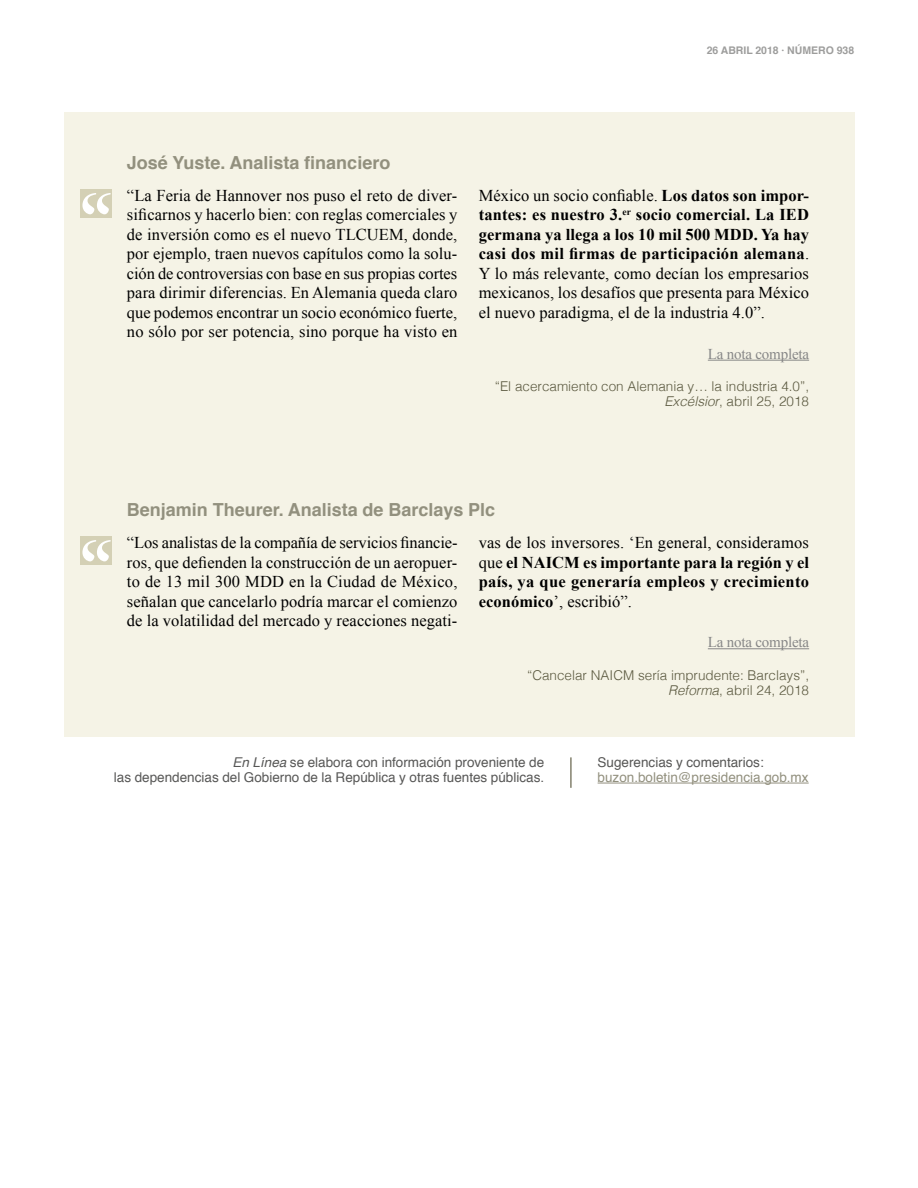
<style>
.page{position:relative;width:918px;height:1188px;background:#fff}
.page>*{position:absolute;margin:0;border:0;box-sizing:border-box;transform-origin:0 0}
.t1{font:700 18px "Helvetica";color:#92907e}
.t2{font:16.5px/19.5px "Times New Roman";letter-spacing:.005em;color:#000;text-align:justify}
.t3{font:700 16.5px/19.5px "Times New Roman";letter-spacing:.02em;color:#000;text-align:justify}
.t4{font:15px "Times New Roman";letter-spacing:-.015em;color:#878787}
.t5{font:13.5px/15px "Helvetica";color:#575756;text-align:right}
.t6{font:300 13.5px/15px "Helvetica";color:#5b5940;text-align:right}
.t7{font:13.5px "Helvetica";color:#92907e}
.t8{font:700 10.5px "Helvetica";color:#9d9d9c}
.s1{font-weight:700}
.s2{font-style:italic}
.s3{font-weight:400}
</style>
<div class="page">
<div style="left:64px;top:112px;width:790px;height:625px;background:#f5f3e6"></div>
<hr style="left:598px;top:783px;width:211px;height:1px;background:#92907e">
<hr style="left:570px;top:757px;width:2px;height:31px;background:#83816d">
<div style="left:80px;top:537px;width:32px;height:28px;background:#d4d0b5"></div>
<svg style="left:82px;top:540px;width:29px;height:21px"></svg>
<hr style="left:708px;top:648px;width:101px;height:1px;background:#878787">
<div style="left:80px;top:190px;width:32px;height:28px;background:#d4d0b5"></div>
<svg style="left:82px;top:193px;width:29px;height:21px"></svg>
<hr style="left:708px;top:360px;width:101px;height:1px;background:#878787">
<p class="t1" style="left:127px;top:148px;width:265px">José Yuste. Analista financiero</p>
<p class="t8" style="left:707px;top:42px;width:149px">26 ABRIL 2018 · NÚMERO 938</p>
<p class="t2" style="left:127px;top:185px;width:332px">“La Feria de Hannover nos puso el reto de diver&shy;sificarnos y hacerlo bien: con reglas comerciales y de inversión como es el nuevo TLCUEM, donde, por ejemplo, traen nuevos capítulos como la solu&shy;ción de controversias con base en sus propias cortes para dirimir diferencias. En Alemania queda claro que podemos encontrar un socio económico fuerte, no sólo por ser potencia, sino porque ha visto en</p>
<p class="t2" style="left:479px;top:185px;width:332px">México un socio confiable. <span class="s1">Los datos son impor&shy;tantes: es nuestro 3.</span><sup>er</sup> <span class="s1">socio comercial. La IED germana ya llega a los 10 mil 500 MDD. Ya hay casi dos mil firmas de participación alemana</span>.<br>Y lo más relevante, como decían los empresarios mexicanos, los desafíos que presenta para México el nuevo paradigma, el de la industria 4.0”.</p>
<p class="t4" style="left:708px;top:343px;width:103px">La nota completa</p>
<p class="t6" style="left:495px;top:378px;width:316px">“El acercamiento con Alemania y… la industria 4.0”,<br><span class="s2">Excélsior</span>, abril 25, 2018</p>
<p class="t1" style="left:127px;top:495px;width:370px">Benjamin Theurer. Analista de Barclays Plc</p>
<p class="t2" style="left:127px;top:533px;width:332px">“Los analistas de la compañía de servicios financie&shy;ros, que defienden la construcción de un aeropuer&shy;to de 13 mil 300 MDD en la Ciudad de México, señalan que cancelarlo podría marcar el comienzo de la volatilidad del mercado y reacciones negati-</p>
<p class="t3" style="left:479px;top:532px;width:332px"><span class="s3">vas de los inversores. ‘En general, consideramos que</span> el NAICM es importante para la región y el país, ya que generaría empleos y crecimiento económico<span class="s3">’, escribió”.</span></p>
<p class="t4" style="left:708px;top:632px;width:103px">La nota completa</p>
<p class="t6" style="left:527px;top:666px;width:284px">“Cancelar NAICM sería imprudente: Barclays”,<br><span class="s2">Reforma</span>, abril 24, 2018</p>
<p class="t5" style="left:114px;top:755px;width:432px"><span class="s2">En Línea</span> se elabora con información proveniente de<br>las dependencias del Gobierno de la República y otras fuentes públicas.</p>
<p class="t5" style="left:598px;top:755px;width:168px">Sugerencias y comentarios:</p>
<p class="t7" style="left:598px;top:767px;width:213px">buzon.boletin@presidencia.gob.mx</p>
</div>
